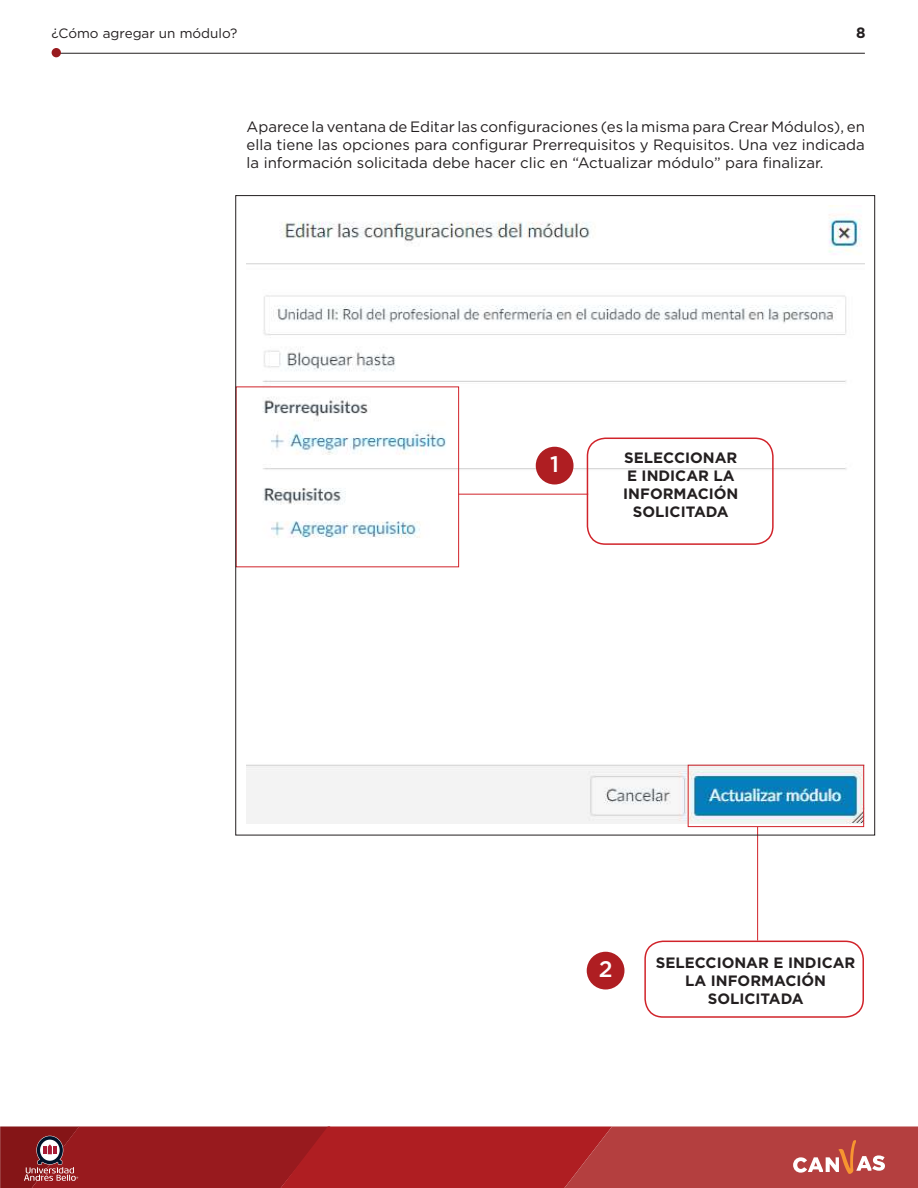
<style>
.page{position:relative;width:918px;height:1188px;background:#fff}
.page>*{position:absolute;margin:0;border:0;box-sizing:border-box;transform-origin:0 0}
.t1{font:500 22.5px "Gotham";color:#fff}
.t2{font:15px/18px "Gotham";color:#231f20;text-align:justify}
.t3{font:700 15px/18px "Gotham";color:#231f20;text-align:center}
.t4{font:13.5px "Gotham";color:#231f20}
</style>
<div class="page">
<svg style="left:0;top:1126px;width:918px;height:62px;background:#aa2e30"></svg>
<hr style="left:52px;top:53px;width:813px;height:1px;background:#231f20">
<div style="left:52px;top:48px;width:9px;height:9px;background:#981a1e;border-radius:50%"></div>
<img style="left:247px;top:206px;width:617px;height:617px">
<div style="left:587px;top:438px;width:187px;height:107px;border:2px solid #d1232a;border-radius:18px"></div>
<hr style="left:458px;top:494px;width:130px;height:1px;background:#d1232a">
<div style="left:536px;top:447px;width:38px;height:38px;background:#af1e22;border-radius:50%"></div>
<div style="left:644px;top:941px;width:220px;height:77px;border:2px solid #d1232a;border-radius:18px"></div>
<hr style="left:757px;top:827px;width:1px;height:114px;background:#d1232a">
<div style="left:688px;top:765px;width:176px;height:62px;border:1px solid #d1232a"></div>
<div style="left:587px;top:952px;width:37px;height:38px;background:#af1e22;border-radius:50%"></div>
<p class="t4" style="left:52px;top:24px;width:187px">¿Cómo agregar un módulo?</p>
<p class="t3" style="left:856px;top:23px;width:11px">8</p>
<p class="t2" style="left:247px;top:118px;width:620px">Aparece la ventana de Editar las configuraciones (es la misma para Crear Módulos), en ella tiene las opciones para configurar Prerrequisitos y Requisitos. Una vez indicada la información solicitada debe hacer clic en “Actualizar módulo” para finalizar.</p>
<h1 class="t1" style="left:550px;top:450px;width:10px">1</h1>
<p class="t3" style="left:623px;top:449px;width:117px">SELECCIONAR<br>E INDICAR LA<br>INFORMACIÓN<br>SOLICITADA</p>
<h1 class="t1" style="left:599px;top:955px;width:15px">2</h1>
<p class="t3" style="left:656px;top:954px;width:201px">SELECCIONAR E INDICAR<br>LA INFORMACIÓN<br>SOLICITADA</p>
</div>
